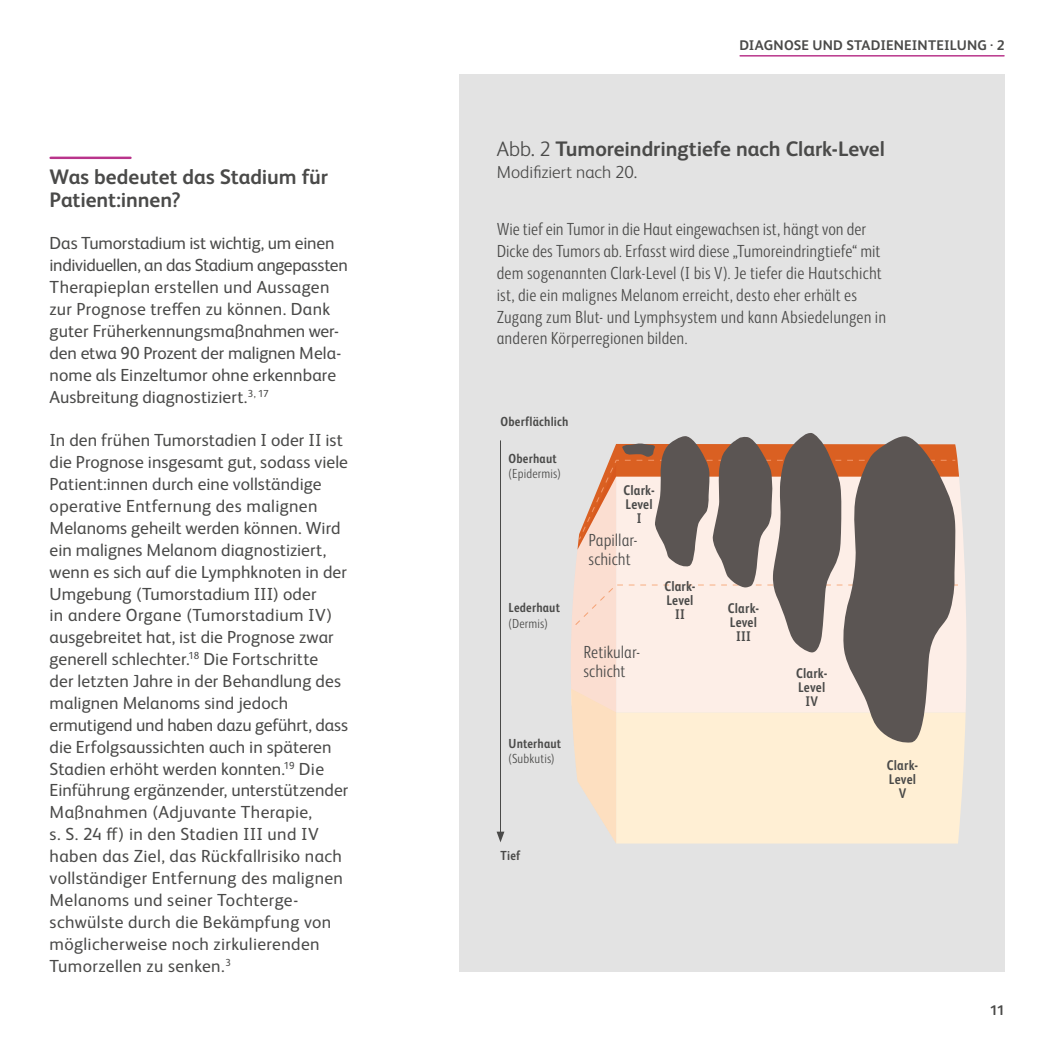
<style>
.page{position:relative;width:1042px;height:1042px;background:#fff}
.page>*{position:absolute;margin:0;border:0;box-sizing:border-box;transform-origin:0 0}
.t1{font:700 21px/23.1px "BMS Humanity";letter-spacing:-.005em;color:#4a4a49}
.t2{font:17.5px/21.9px "BMS Humanity";letter-spacing:.005em;color:#4a4a49}
.t3{font:300 17.5px/21.9px "BMS Humanity Nw";letter-spacing:.005em;color:#4a4a49}
.t4{font:300 17.5px "BMS Humanity";letter-spacing:.005em;color:#4a4a49}
.t5{font:700 14px/14px "BMS Humanity Nw";letter-spacing:.01em;color:#4a4a49;text-align:center}
.t6{font:700 14px "BMS Humanity";letter-spacing:.015em;color:#4a4a49}
.t7{font:700 13.12px "BMS Humanity Nw";letter-spacing:.015em;color:#4a4a49}
.t8{font:300 13.12px "BMS Humanity Nw";letter-spacing:.01em;color:#4a4a49}
.s1{font-weight:300}
</style>
<div class="page">
<div style="left:459px;top:74px;width:546px;height:897px;background:#e3e3e3"></div>
<hr style="left:51px;top:157px;width:79px;height:2px;background:#b9348b">
<svg style="left:959px;top:482px;width:7px;height:230px;fill:#fdeee7"></svg>
<svg style="left:571px;top:433px;width:388px;height:410px;background:#cabaac"></svg>
<hr style="left:500px;top:440px;width:1px;height:394px;background:#4a4a49">
<svg style="left:496px;top:831px;width:8px;height:11px"></svg>
<hr style="left:740px;top:55px;width:264px;height:2px;background:#b9348b">
<p class="t1" style="left:50px;top:164px;width:280px">Was bedeutet das Stadium für<br>Patient:innen?</p>
<p class="t2" style="left:50px;top:231px;width:300px">Das Tumorstadium ist wichtig, um einen individuellen, an das Stadium angepassten Therapieplan erstellen und Aussagen zur Prognose treffen zu können. Dank guter Früherkennungsmaßnahmen wer&shy;den etwa 90 Prozent der malignen Mela&shy;nome als Einzeltumor ohne erkennbare Ausbreitung diagnostiziert.<sup>3,</sup> <sup>17</sup></p>
<p class="t2" style="left:50px;top:428px;width:300px">In den frühen Tumorstadien I oder II ist die Prognose insgesamt gut, sodass viele Patient:innen durch eine vollständige operative Entfernung des malignen Melanoms geheilt werden können. Wird ein malignes Melanom diagnostiziert, wenn es sich auf die Lymphknoten in der Umgebung (Tumorstadium III) oder<br>in andere Organe (Tumorstadium IV) ausgebreitet hat, ist die Prognose zwar generell schlechter.<sup>18</sup> Die Fortschritte<br>der letzten Jahre in der Behandlung des malignen Melanoms sind jedoch ermutigend und haben dazu geführt, dass die Erfolgsaussichten auch in späteren Stadien erhöht werden konnten.<sup>19</sup> Die Einführung ergänzender, unterstützender Maßnahmen (Adjuvante Therapie,<br>s. S. 24 ff) in den Stadien III und IV haben das Ziel, das Rückfallrisiko nach vollständiger Entfernung des malignen Melanoms und seiner Tochterge&shy;schwülste durch die Bekämpfung von möglicherweise noch zirkulierenden Tumorzellen zu senken.<sup>3</sup></p>
<p class="t6" style="left:739px;top:35px;width:267px">DIAGNOSE UND STADIENEINTEILUNG · 2</p>
<p class="t1" style="left:497px;top:136px;width:390px"><span class="s1">Abb. 2</span> Tumoreindringtiefe nach Clark-Level</p>
<p class="t4" style="left:497px;top:160px;width:142px">Modifiziert nach 20.</p>
<p class="t3" style="left:497px;top:217px;width:391px">Wie tief ein Tumor in die Haut eingewachsen ist, hängt von der Dicke des Tumors ab. Erfasst wird diese „Tumoreindringtiefe“ mit dem sogenannten Clark-Level (I bis V). Je tiefer die Hautschicht ist, die ein malignes Melanom erreicht, desto eher erhält es Zugang zum Blut- und Lymphsystem und kann Absiedelungen in anderen Körperregionen bilden.</p>
<p class="t7" style="left:500px;top:412px;width:69px">Oberflächlich</p>
<p class="t7" style="left:508px;top:449px;width:50px">Oberhaut</p>
<p class="t8" style="left:508px;top:464px;width:54px">(Epidermis)</p>
<p class="t7" style="left:508px;top:597px;width:53px">Lederhaut</p>
<p class="t8" style="left:508px;top:614px;width:41px">(Dermis)</p>
<p class="t5" style="left:623px;top:482px;width:33px">Clark-<br>Level<br>I</p>
<p class="t3" style="left:588px;top:529px;width:51px;line-height:19.2px">Papillar&shy;schicht</p>
<p class="t3" style="left:583px;top:641px;width:58px;line-height:19.2px">Retikular&shy;schicht</p>
<p class="t5" style="left:664px;top:579px;width:33px">Clark-<br>Level<br>II</p>
<p class="t7" style="left:508px;top:734px;width:54px">Unterhaut</p>
<p class="t8" style="left:508px;top:749px;width:47px">(Subkutis)</p>
<p class="t5" style="left:728px;top:600px;width:33px">Clark-<br>Level<br>III</p>
<p class="t7" style="left:500px;top:846px;width:21px">Tief</p>
<p class="t5" style="left:796px;top:666px;width:33px">Clark-<br>Level<br>IV</p>
<p class="t5" style="left:887px;top:758px;width:33px">Clark-<br>Level<br>V</p>
<p class="t6" style="left:990px;top:1000px;width:17px">11</p>
</div>
